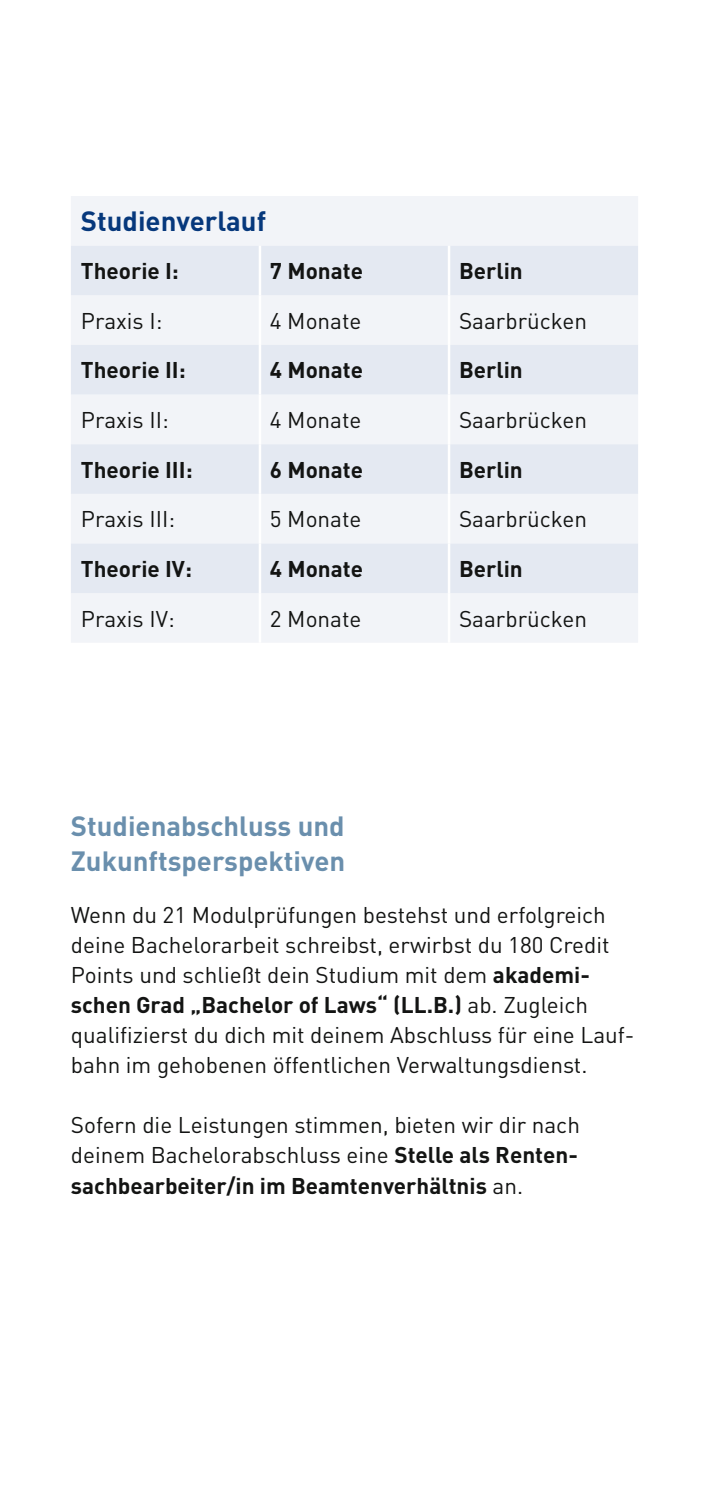
<style>
.page{position:relative;width:709px;height:1489px;background:#fff}
.page>*{position:absolute;margin:0;border:0;box-sizing:border-box;transform-origin:0 0}
.t1{font:700 27.5px/35px "DIN Pro DR Vp";color:#6a8fad}
.t2{font:700 27.5px "DIN Pro DR Vp";color:#06387c}
.t3{font:22.5px/30px "DIN Pro DR Vp";color:#131413}
.t4{font:700 22.5px "DIN Pro DR Vp";color:#131413}
.s1{font-weight:700}
</style>
<div class="page">
<div style="left:71px;top:196px;width:567px;height:446px;background:#f2f4f8"></div>
<svg style="left:71px;top:246px;width:567px;height:347px;fill:#e4e9f2"></svg>
<hr style="left:259px;top:246px;width:2px;height:49px;background:#fff">
<hr style="left:448px;top:246px;width:2px;height:49px;background:#fff">
<hr style="left:259px;top:295px;width:2px;height:50px;background:#fff">
<hr style="left:448px;top:295px;width:2px;height:50px;background:#fff">
<hr style="left:259px;top:345px;width:2px;height:49px;background:#fff">
<hr style="left:448px;top:345px;width:2px;height:49px;background:#fff">
<hr style="left:259px;top:394px;width:2px;height:50px;background:#fff">
<hr style="left:448px;top:394px;width:2px;height:50px;background:#fff">
<hr style="left:259px;top:444px;width:2px;height:50px;background:#fff">
<hr style="left:448px;top:444px;width:2px;height:50px;background:#fff">
<hr style="left:259px;top:494px;width:2px;height:49px;background:#fff">
<hr style="left:448px;top:494px;width:2px;height:49px;background:#fff">
<hr style="left:259px;top:543px;width:2px;height:50px;background:#fff">
<hr style="left:448px;top:543px;width:2px;height:50px;background:#fff">
<hr style="left:259px;top:593px;width:2px;height:49px;background:#fff">
<hr style="left:448px;top:593px;width:2px;height:49px;background:#fff">
<p class="t2" style="left:81px;top:203px;width:187px">Studienverlauf</p>
<p class="t4" style="left:81px;top:256px;width:99px">Theorie I:</p>
<p class="t4" style="left:270px;top:256px;width:94px">7 Monate</p>
<p class="t4" style="left:459px;top:256px;width:65px">Berlin</p>
<p class="t3" style="left:81px;top:305px;width:83px">Praxis I:</p>
<p class="t3" style="left:270px;top:305px;width:93px">4 Monate</p>
<p class="t3" style="left:459px;top:305px;width:129px">Saarbrücken</p>
<p class="t4" style="left:81px;top:355px;width:106px">Theorie II:</p>
<p class="t4" style="left:270px;top:355px;width:94px">4 Monate</p>
<p class="t4" style="left:459px;top:355px;width:65px">Berlin</p>
<p class="t3" style="left:81px;top:404px;width:89px">Praxis II:</p>
<p class="t3" style="left:270px;top:404px;width:93px">4 Monate</p>
<p class="t3" style="left:459px;top:404px;width:129px">Saarbrücken</p>
<p class="t4" style="left:81px;top:454px;width:113px">Theorie III:</p>
<p class="t4" style="left:270px;top:454px;width:94px">6 Monate</p>
<p class="t4" style="left:459px;top:454px;width:65px">Berlin</p>
<p class="t3" style="left:81px;top:503px;width:96px">Praxis III:</p>
<p class="t3" style="left:270px;top:503px;width:93px">5 Monate</p>
<p class="t3" style="left:459px;top:503px;width:129px">Saarbrücken</p>
<p class="t4" style="left:81px;top:554px;width:113px">Theorie IV:</p>
<p class="t4" style="left:270px;top:554px;width:94px">4 Monate</p>
<p class="t4" style="left:459px;top:554px;width:65px">Berlin</p>
<p class="t3" style="left:81px;top:603px;width:95px">Praxis IV:</p>
<p class="t3" style="left:270px;top:603px;width:93px">2 Monate</p>
<p class="t3" style="left:459px;top:603px;width:129px">Saarbrücken</p>
<p class="t1" style="left:71px;top:807px;width:276px">Studienabschluss und<br>Zukunftsperspektiven</p>
<p class="t3" style="left:71px;top:899px;width:565px">Wenn du 21 Modulprüfungen bestehst und erfolgreich deine Bachelorarbeit schreibst, erwirbst du 180 Credit Points und schließt dein Studium mit dem <span class="s1">akademi&shy;schen Grad „Bachelor of Laws“ (LL.B.)</span> ab. Zugleich qualifizierst du dich mit deinem Abschluss für eine Lauf&shy;bahn im gehobenen öffentlichen Verwaltungsdienst.</p>
<p class="t3" style="left:71px;top:1109px;width:510px;text-align:justify">Sofern die Leistungen stimmen, bieten wir dir nach deinem Bachelorabschluss eine <span class="s1">Stelle als Renten&shy;sachbearbeiter/in im Beamtenverhältnis</span> an.</p>
</div>
